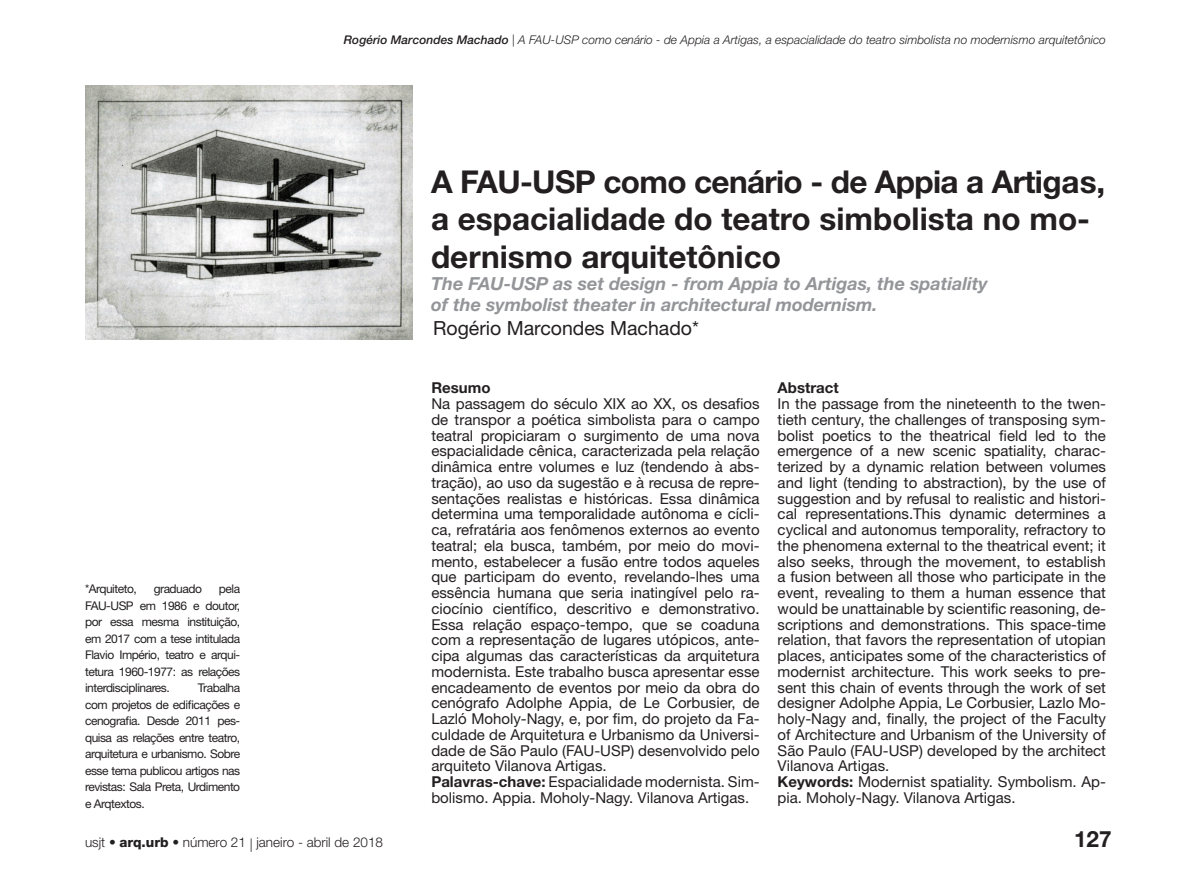
<style>
.page{position:relative;width:1191px;height:893px;background:#fff}
.page>*{position:absolute;margin:0;border:0;box-sizing:border-box;transform-origin:0 0}
.t1{font:700 31.5px/37.8px "Helvetica Neue LT Std";color:#231f20}
.t2{font:700 22.5px "Helvetica Neue LT Std";color:#231f20}
.Autor{font:19.5px "Helvetica Neue LT Std";color:#231f20}
.Título_em_espanhol{font:italic 700 18px "Helvetica Neue LT Std";color:#939598}
.Texto_-_resumo{font:15px/15.8px "Helvetica Neue LT Std";color:#231f20;text-align:justify}
.Texto_-_resumo-2{font:700 15px "Helvetica Neue LT Std";color:#231f20}
.t3{font:300 13.5px "Helvetica Neue LT Std";color:#231f20}
.Notas{font:12px/16.5px "Helvetica Neue LT Std";letter-spacing:-.04em;color:#231f20;text-align:justify}
.t4{font:italic 300 12px "Helvetica Neue LT Std";color:#231f20}
.s1{font-weight:500}
.s2{font-weight:800}
.s3{font-weight:700}
</style>
<div class="page">
<img style="left:85px;top:85px;width:328px;height:254px">
<p class="t4" style="left:344px;top:33px;width:763px"><span class="s1">Rogério Marcondes Machado</span> | A FAU-USP como cenário - de Appia a Artigas, a espacialidade do teatro simbolista no modernismo arquitetônico</p>
<p class="Notas" style="left:85px;top:581px;width:157px;text-indent:134px">pela FAU-USP em 1986 e doutor, por essa mesma instituição, em 2017 com a tese intitulada Flavio Império, teatro e arqui&shy;tetura 1960-1977: as relações interdisciplinares.</p>
<p class="Notas" style="left:85px;top:581px;width:53px">*Arquiteto,</p>
<p class="Notas" style="left:154px;top:581px;width:50px">graduado</p>
<p class="Notas" style="left:85px;top:680px;width:157px;text-indent:113px">Trabalha com projetos de edificações e cenografia. Desde 2011 pes&shy;quisa as relações entre teatro, arquitetura e urbanismo. Sobre esse tema publicou artigos nas revistas: Sala Preta, Urdimento e Arqtextos.</p>
<p class="t3" style="left:85px;top:834px;width:299px">usjt • <span class="s2">arq.urb</span> • número 21 | janeiro - abril de 2018</p>
<p class="t1" style="left:431px;top:162px;width:676px">A FAU-USP como cenário - de Appia a Artigas, a espacialidade do teatro simbolista no mo&shy;dernismo arquitetônico</p>
<p class="Título_em_espanhol" style="left:431px;top:272px;width:558px">The FAU-USP as set design - from Appia to Artigas, the spatiality</p>
<p class="Título_em_espanhol" style="left:431px;top:294px;width:448px">of the symbolist theater in architectural modernism.</p>
<p class="Autor" style="left:433px;top:317px;width:267px">Rogério Marcondes Machado*</p>
<p class="Texto_-_resumo-2" style="left:431px;top:379px;width:61px">Resumo</p>
<p class="Texto_-_resumo" style="left:431px;top:396px;width:330px">Na passagem do século XIX ao XX, os desafios de transpor a poética simbolista para o campo teatral propiciaram o surgimento de uma nova espacialidade cênica, caracterizada pela relação dinâmica entre volumes e luz (tendendo à abs&shy;tração), ao uso da sugestão e à recusa de repre&shy;sentações realistas e históricas. Essa dinâmica determina uma temporalidade autônoma e cícli&shy;ca, refratária aos fenômenos externos ao evento teatral; ela busca, também, por meio do movi&shy;mento, estabelecer a fusão entre todos aqueles que participam do evento, revelando-lhes uma essência humana que seria inatingível pelo ra&shy;ciocínio científico, descritivo e demonstrativo.<br>Essa relação espaço-tempo, que se coaduna com a representação de lugares utópicos, ante&shy;cipa algumas das características da arquitetura modernista. Este trabalho busca apresentar esse encadeamento de eventos por meio da obra do cenógrafo Adolphe Appia, de Le Corbusier, de Lazló Moholy-Nagy, e, por fim, do projeto da Fa&shy;culdade de Arquitetura e Urbanismo da Universi&shy;dade de São Paulo (FAU-USP) desenvolvido pelo arquiteto Vilanova Artigas.</p>
<p class="Texto_-_resumo" style="left:431px;top:774px;width:330px"><span class="s3">Palavras-chave:</span> Espacialidade modernista. Sim&shy;bolismo. Appia. Moholy-Nagy. Vilanova Artigas.</p>
<p class="Texto_-_resumo-2" style="left:777px;top:379px;width:63px">Abstract</p>
<p class="Texto_-_resumo" style="left:777px;top:396px;width:330px">In the passage from the nineteenth to the twen&shy;tieth century, the challenges of transposing sym&shy;bolist poetics to the theatrical field led to the emergence of a new scenic spatiality, charac&shy;terized by a dynamic relation between volumes and light (tending to abstraction), by the use of suggestion and by refusal to realistic and histori&shy;cal representations.This dynamic determines a cyclical and autonomus temporality, refractory to the phenomena external to the theatrical event; it also seeks, through the movement, to establish a fusion between all those who participate in the event, revealing to them a human essence that would be unattainable by scientific reasoning, de&shy;scriptions and demonstrations. This space-time relation, that favors the representation of utopian places, anticipates some of the characteristics of modernist architecture. This work seeks to pre&shy;sent this chain of events through the work of set designer Adolphe Appia, Le Corbusier, Lazlo Mo&shy;holy-Nagy and, finally, the project of the Faculty of Architecture and Urbanism of the University of São Paulo (FAU-USP) developed by the architect Vilanova Artigas.</p>
<p class="Texto_-_resumo" style="left:777px;top:774px;width:330px"><span class="s3">Keywords:</span> Modernist spatiality. Symbolism. Ap&shy;pia. Moholy-Nagy. Vilanova Artigas.</p>
<p class="t2" style="left:1074px;top:825px;width:39px">127</p>
</div>
